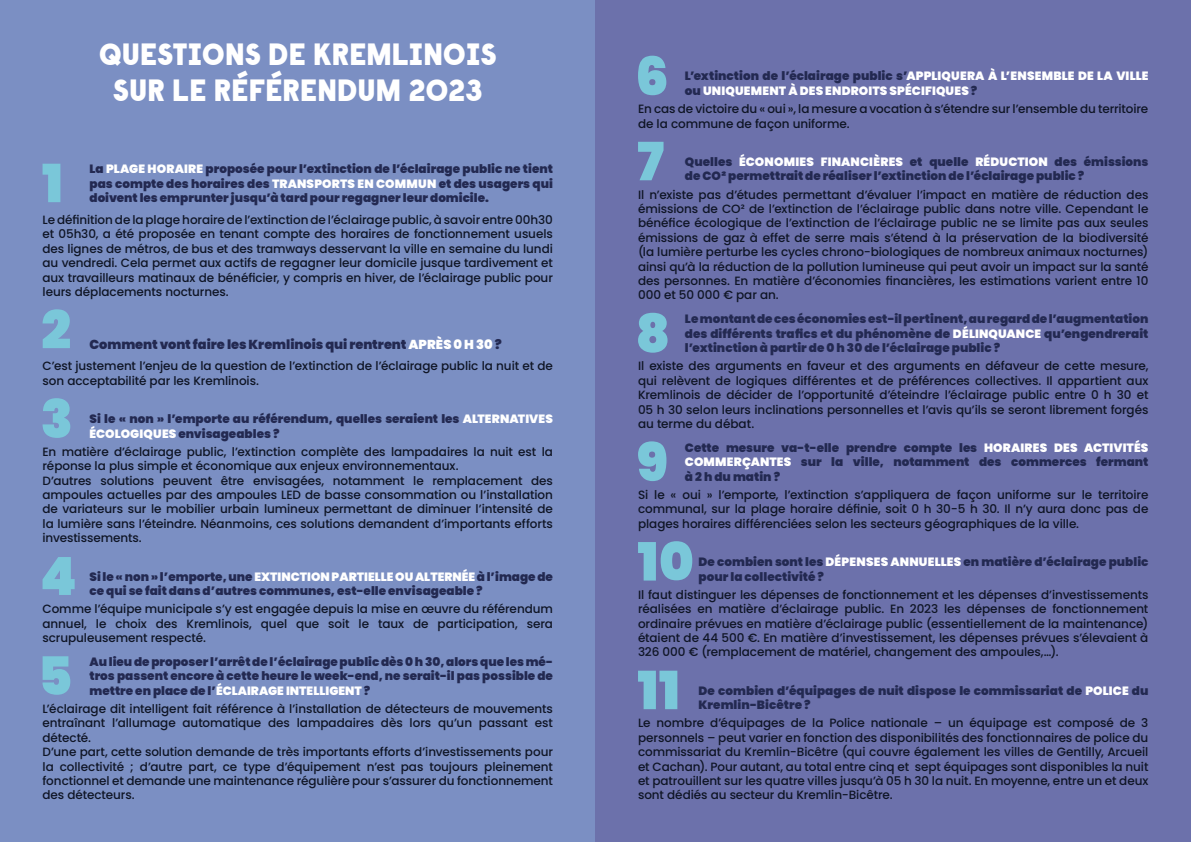
<style>
.page{position:relative;width:1191px;height:842px;background:#fff}
.page>*{position:absolute;margin:0;border:0;box-sizing:border-box;transform-origin:0 0}
.t1{font:900 52.7px "Poppins";color:#7ac7d9}
.t2{font:30px/36px "Raisonne Pro Poster";color:#fff;text-align:center}
.t3{font:900 13px "Poppins";letter-spacing:-.005em;color:#232951}
.t4{font:500 12px/14.4px "Poppins";letter-spacing:-.005em;color:#0f1525;text-align:justify}
.t5{font:900 12px/14.4px "Poppins";color:#232951}
.t6{font:900 12px "Poppins";color:#fff}
.s1{color:#fff}
.s2{color:#232951}
</style>
<div class="page">
<div style="left:0;top:0;width:595px;height:842px;background:#7b8fc3"></div>
<div style="left:595px;top:0;width:596px;height:842px;background:#6c71ab"></div>
<h1 class="t1" style="left:42px;top:153px;width:23px">1</h1>
<h2 class="t2" style="left:99px;top:35px;width:399px">QUESTIONS DE KREMLINOIS<br>SUR LE RÉFÉRENDUM 2023</h2>
<p class="t5" style="left:89px;top:162px;width:465px">La <span class="s1">PLAGE HORAIRE</span> proposée pour l’extinction de l’éclairage public ne tient pas compte des horaires des <span class="s1">TRANSPORTS EN COMMUN</span> et des usagers qui</p>
<p class="t5" style="left:89px;top:191px;width:401px">doivent les emprunter jusqu’à tard pour regagner leur domicile.</p>
<p class="t4" style="left:43px;top:213px;width:512px">Le définition de la plage horaire de l’extinction de l’éclairage public, à savoir entre 00h30 et 05h30, a été proposée en tenant compte des horaires de fonctionnement usuels des lignes de métros, de bus et des tramways desservant la ville en semaine du lundi au vendredi. Cela permet aux actifs de regagner leur domicile jusque tardivement et aux travailleurs matinaux de bénéficier, y compris en hiver, de l’éclairage public pour leurs déplacements nocturnes.</p>
<h1 class="t1" style="left:41px;top:300px;width:31px">2</h1>
<p class="t3" style="left:89px;top:337px;width:414px">Comment vont faire les Kremlinois qui rentrent <span class="s1">APRÈS 0 H 30</span> ?</p>
<p class="t4" style="left:43px;top:359px;width:512px">C’est justement l’enjeu de la question de l’extinction de l’éclairage public la nuit et de son acceptabilité par les Kremlinois.</p>
<h1 class="t1" style="left:41px;top:388px;width:34px">3</h1>
<p class="t5" style="left:89px;top:412px;width:465px">Si le « non » l’emporte au référendum, quelles seraient les <span class="s1">ALTERNATIVES</span></p>
<p class="t5" style="left:89px;top:426px;width:191px"><span class="s1">ÉCOLOGIQUES</span> envisageables ?</p>
<p class="t4" style="left:43px;top:444px;width:512px;text-align:left">En matière d’éclairage public, l’extinction complète des lampadaires la nuit est la réponse la plus simple et économique aux enjeux environnementaux.<br>D’autres solutions peuvent être envisagées, notamment le remplacement des ampoules actuelles par des ampoules LED de basse consommation ou l’installation de variateurs sur le mobilier urbain lumineux permettant de diminuer l’intensité de la lumière sans l’éteindre. Néanmoins, ces solutions demandent d’importants efforts investissements.</p>
<h1 class="t1" style="left:40px;top:546px;width:39px">4</h1>
<p class="t5" style="left:89px;top:569px;width:465px">Si le « non » l’emporte, une <span class="s1">EXTINCTION PARTIELLE OU ALTERNÉE</span> à l’image de</p>
<p class="t5" style="left:89px;top:584px;width:394px">ce qui se fait dans d’autres communes, est-elle envisageable ?</p>
<p class="t4" style="left:43px;top:602px;width:512px">Comme l’équipe municipale s’y est engagée depuis la mise en œuvre du référendum annuel, le choix des Kremlinois, quel que soit le taux de participation, sera scrupuleusement respecté.</p>
<h1 class="t1" style="left:38px;top:646px;width:36px">5</h1>
<p class="t5" style="left:89px;top:655px;width:465px">Au lieu de proposer l’arrêt de l’éclairage public dès 0 h 30, alors que les mé&shy;tros passent encore à cette heure le week-end, ne serait-il pas possible de</p>
<p class="t6" style="left:89px;top:684px;width:282px"><span class="s2">mettre en place de l’</span>ÉCLAIRAGE INTELLIGENT <span class="s2">?</span></p>
<p class="t4" style="left:43px;top:702px;width:512px;text-align:left">L’éclairage dit intelligent fait référence à l’installation de détecteurs de mouvements entraînant l’allumage automatique des lampadaires dès lors qu’un passant est détecté.<br>D’une part, cette solution demande de très importants efforts d’investissements pour la collectivité ; d’autre part, ce type d’équipement n’est pas toujours pleinement fonctionnel et demande une maintenance régulière pour s’assurer du fonctionnement des détecteurs.</p>
<h1 class="t1" style="left:635px;top:46px;width:35px">6</h1>
<p class="t5" style="left:685px;top:69px;width:465px">L’extinction de l’éclairage public s’<span class="s1">APPLIQUERA À L’ENSEMBLE DE LA VILLE</span></p>
<p class="t6" style="left:685px;top:84px;width:294px"><span class="s2">ou</span> UNIQUEMENT À DES ENDROITS SPÉCIFIQUES <span class="s2">?</span></p>
<p class="t4" style="left:638px;top:102px;width:512px">En cas de victoire du « oui », la mesure a vocation à s’étendre sur l’ensemble du territoire de la commune de façon uniforme.</p>
<h1 class="t1" style="left:637px;top:131px;width:28px">7</h1>
<p class="t6" style="left:685px;top:155px;width:465px"><span class="s2">Quelles</span> ÉCONOMIES FINANCIÈRES <span class="s2">et quelle</span> RÉDUCTION <span class="s2">des émissions</span></p>
<p class="t5" style="left:685px;top:169px;width:401px">de CO² permettrait de réaliser l’extinction de l’éclairage public ?</p>
<p class="t4" style="left:638px;top:187px;width:512px">Il n’existe pas d’études permettant d’évaluer l’impact en matière de réduction des émissions de CO² de l’extinction de l’éclairage public dans notre ville. Cependant le bénéfice écologique de l’extinction de l’éclairage public ne se limite pas aux seules émissions de gaz à effet de serre mais s’étend à la préservation de la biodiversité (la lumière perturbe les cycles chrono-biologiques de nombreux animaux nocturnes) ainsi qu’à la réduction de la pollution lumineuse qui peut avoir un impact sur la santé des personnes. En matière d’économies financières, les estimations varient entre 10<br>000 et 50 000 € par an.</p>
<h1 class="t1" style="left:635px;top:303px;width:36px">8</h1>
<p class="t5" style="left:685px;top:312px;width:465px">Le montant de ces économies est-il pertinent, au regard de l’augmentation des différents trafics et du phénomène de <span class="s1">DÉLINQUANCE</span> qu’engendrerait</p>
<p class="t5" style="left:685px;top:341px;width:317px">l’extinction à partir de 0 h 30 de l’éclairage public ?</p>
<p class="t4" style="left:638px;top:359px;width:512px">Il existe des arguments en faveur et des arguments en défaveur de cette mesure, qui relèvent de logiques différentes et de préférences collectives. Il appartient aux Kremlinois de décider de l’opportunité d’éteindre l’éclairage public entre 0 h 30 et 05 h 30 selon leurs inclinations personnelles et l’avis qu’ils se seront librement forgés au terme du débat.</p>
<h1 class="t1" style="left:636px;top:432px;width:33px">9</h1>
<p class="t5" style="left:685px;top:441px;width:465px">Cette mesure va-t-elle prendre compte les <span class="s1">HORAIRES DES ACTIVITÉS<br>COMMERÇANTES</span> sur la ville, notamment des commerces fermant</p>
<p class="t5" style="left:685px;top:469px;width:97px">à 2 h du matin ?</p>
<p class="t4" style="left:638px;top:488px;width:512px">Si le « oui » l’emporte, l’extinction s’appliquera de façon uniforme sur le territoire communal, sur la plage horaire définie, soit 0 h 30-5 h 30. Il n’y aura donc pas de plages horaires différenciées selon les secteurs géographiques de la ville.</p>
<h1 class="t1" style="left:637px;top:531px;width:58px">10</h1>
<p class="t5" style="left:698px;top:555px;width:451px">De combien sont les <span class="s1">DÉPENSES ANNUELLES</span> en matière d’éclairage public</p>
<p class="t5" style="left:698px;top:569px;width:127px">pour la collectivité ?</p>
<p class="t4" style="left:638px;top:587px;width:512px">Il faut distinguer les dépenses de fonctionnement et les dépenses d’investissements réalisées en matière d’éclairage public. En 2023 les dépenses de fonctionnement ordinaire prévues en matière d’éclairage public (essentiellement de la maintenance) étaient de 44 500 €. En matière d’investissement, les dépenses prévues s’élevaient à 326 000 € (remplacement de matériel, changement des ampoules,…).</p>
<h1 class="t1" style="left:637px;top:660px;width:44px">11</h1>
<p class="t5" style="left:698px;top:683px;width:451px">De combien d’équipages de nuit dispose le commissariat de <span class="s1">POLICE</span> du</p>
<p class="t5" style="left:698px;top:698px;width:114px">Kremlin-Bicêtre ?</p>
<p class="t4" style="left:638px;top:716px;width:512px">Le nombre d’équipages de la Police nationale – un équipage est composé de 3 personnels – peut varier en fonction des disponibilités des fonctionnaires de police du commissariat du Kremlin-Bicêtre (qui couvre également les villes de Gentilly, Arcueil et Cachan). Pour autant, au total entre cinq et sept équipages sont disponibles la nuit et patrouillent sur les quatre villes jusqu’à 05 h 30 la nuit. En moyenne, entre un et deux sont dédiés au secteur du Kremlin-Bicêtre.</p>
</div>
